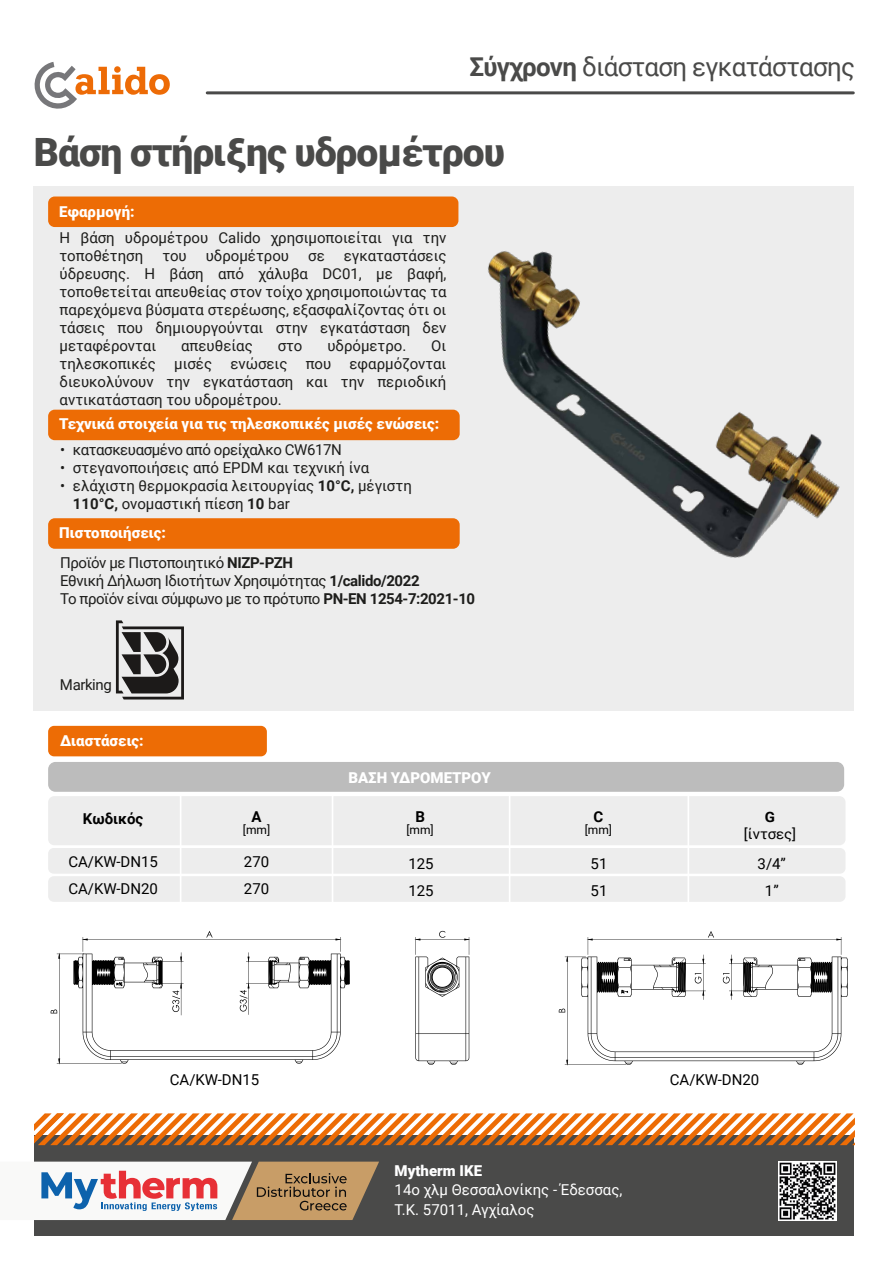
<style>
.page{position:relative;width:893px;height:1263px;background:#fff}
.page>*{position:absolute;margin:0;border:0;box-sizing:border-box;transform-origin:0 0}
.t1{font:900 39px "Roboto";letter-spacing:-.025em;color:#4a4a49}
.t2{font:25.95px "Roboto";letter-spacing:-.025em;color:#4a4a49}
.t3{font:15px/18px "Roboto";color:#1d1d1b}
.t4{font:15px/18px "Roboto";letter-spacing:-.025em;color:#1d1d1b}
.t5{font:900 15px "Roboto";color:#fff}
.t6{font:15px/27px "Roboto";color:#000}
.t7{font:15px/19.5px "Roboto";color:#fff}
.t8{font:700 15px "Roboto";color:#000}
.t9{font:14.25px "Roboto";color:#000;scale:1.05 1}
.t10{font:700 14.25px "Roboto";color:#000;scale:1.05 1}
.t11{font:12px "Roboto";color:#000}
.s1{font-weight:700}
</style>
<div class="page">
<svg style="left:414px;top:931px;width:56px;height:134px"></svg>
<svg style="left:559px;top:931px;width:289px;height:135px"></svg>
<svg style="left:51px;top:931px;width:299px;height:134px"></svg>
<hr style="left:207px;top:91px;width:646px;height:3px;background:#4a4a49">
<svg style="left:34px;top:62px;width:136px;height:47px"></svg>
<div style="left:33px;top:186px;width:821px;height:524px;background:#ededed"></div>
<div style="left:48px;top:196px;width:410px;height:31px;background:#ed6c05;border-radius:7px"></div>
<div style="left:48px;top:518px;width:412px;height:31px;background:#ed6c05;border-radius:7px"></div>
<div style="left:48px;top:410px;width:412px;height:30px;background:#ed6c05;border-radius:7px"></div>
<img style="left:414px;top:218px;width:426px;height:340px">
<svg style="left:116px;top:620px;width:68px;height:79px"></svg>
<div style="left:48px;top:726px;width:219px;height:30px;background:#ed6c05;border-radius:6px"></div>
<div style="left:48px;top:796px;width:797px;height:49px;background:#ededed;border-radius:6px"></div>
<div style="left:48px;top:848px;width:797px;height:26px;background:#ededed;border-radius:6px"></div>
<div style="left:48px;top:876px;width:797px;height:26px;background:#ededed;border-radius:6px"></div>
<div style="left:48px;top:762px;width:796px;height:30px;background:#bcbcbc;border-radius:7px"></div>
<hr style="left:180px;top:794px;width:1px;height:114px;background:#fff">
<hr style="left:332px;top:794px;width:1px;height:114px;background:#fff">
<hr style="left:509px;top:794px;width:1px;height:114px;background:#fff">
<hr style="left:687px;top:794px;width:2px;height:114px;background:#fff">
<div style="left:35px;top:1135px;width:819px;height:101px;background:#4a4a49"></div>
<img style="left:778px;top:1161px;width:59px;height:59px">
<svg style="left:35px;top:1113px;width:819px;height:32px"></svg>
<svg style="left:34px;top:1161px;width:345px;height:59px;background:#c8b0a3"></svg>
<h2 class="t2" style="left:469px;top:48px;width:387px"><span class="s1">Σύγχρονη</span> διάσταση εγκατάστασης</h2>
<h1 class="t1" style="left:34px;top:125px;width:473px">Βάση στήριξης υδρομέτρου</h1>
<p class="t5" style="left:59px;top:201px;width:77px">Εφαρμογή:</p>
<p class="t3" style="left:60px;top:228px;width:388px">Η βάση υδρομέτρου Calido χρησιμοποιείται για την τοποθέτηση</p>
<p class="t3" style="left:60px;top:246px;width:388px;text-align:justify;text-indent:284px">εγκαταστάσεις ύδρευσης. Η βάση από χάλυβα DC01, με βαφή, τοποθετείται απευθείας στον τοίχο χρησιμοποιώντας τα παρεχόμενα βύσματα στερέωσης, εξασφαλίζοντας ότι οι τάσεις που δημιουργούνται στην εγκατάσταση δεν μεταφέρονται</p>
<p class="t3" style="left:162px;top:246px;width:26px">του</p>
<p class="t3" style="left:206px;top:246px;width:85px">υδρομέτρου</p>
<p class="t3" style="left:308px;top:246px;width:18px">σε</p>
<p class="t3" style="left:181px;top:336px;width:73px">απευθείας</p>
<p class="t3" style="left:278px;top:336px;width:26px">στο</p>
<p class="t3" style="left:327px;top:336px;width:81px">υδρόμετρο.</p>
<p class="t3" style="left:60px;top:336px;width:388px;text-align:justify;text-indent:372px">Οι τηλεσκοπικές μισές ενώσεις που εφαρμόζονται διευκολύνουν την εγκατάσταση και την περιοδική αντικατάσταση του υδρομέτρου.</p>
<p class="t4" style="left:60px;top:440px;width:283px">• κατασκευασμένο από ορείχαλκο CW617N</p>
<p class="t3" style="left:60px;top:458px;width:310px">• στεγανοποιήσεις από EPDM και τεχνική ίνα</p>
<p class="t3" style="left:73px;top:476px;width:340px;text-indent:-13px">• ελάχιστη θερμοκρασία λειτουργίας <span class="s1">10°C,</span> μέγιστη<br><span class="s1">110°C,</span> ονομαστική πίεση <span class="s1">10</span> bar</p>
<p class="t5" style="left:59px;top:413px;width:381px">Τεχνικά στοιχεία για τις τηλεσκοπικές μισές ενώσεις:</p>
<p class="t5" style="left:59px;top:522px;width:108px">Πιστοποιήσεις:</p>
<p class="t4" style="left:60px;top:553px;width:416px">Προϊόν με Πιστοποιητικό <span class="s1">NIZP-PZH<br></span>Εθνική ∆ήλωση Ιδιοτήτων Χρησιμότητας <span class="s1">1/calido/2022<br></span>Το προϊόν είναι σύμφωνο με το πρότυπο <span class="s1">PN-EN 1254-7:2021-10</span></p>
<p class="t4" style="left:60px;top:675px;width:53px">Marking</p>
<p class="t5" style="left:60px;top:730px;width:85px">∆ιαστάσεις:</p>
<p class="t8" style="left:251px;top:806px;width:12px">A</p>
<p class="t11" style="left:243px;top:821px;width:29px">[mm]</p>
<p class="t8" style="left:83px;top:808px;width:62px">Κωδικός</p>
<p class="t6" style="left:68px;top:848px;width:91px">CA/KW-DN15<br>CA/KW-DN20</p>
<p class="t6" style="left:244px;top:848px;width:27px">270<br>270</p>
<p class="t5" style="left:348px;top:767px;width:144px">ΒΑΣΗ Υ∆ΡΟΜΕΤΡΟΥ</p>
<p class="t8" style="left:415px;top:806px;width:11px">B</p>
<p class="t11" style="left:406px;top:821px;width:29px">[mm]</p>
<p class="t6" style="left:408px;top:849px;width:27px">125<br>125</p>
<p class="t8" style="left:593px;top:806px;width:11px">C</p>
<p class="t11" style="left:585px;top:821px;width:29px">[mm]</p>
<p class="t6" style="left:591px;top:849px;width:18px">51<br>51</p>
<p class="t10" style="left:765px;top:807px;width:11px">G</p>
<p class="t9" style="left:744px;top:824px;width:51px">[ίντσες]</p>
<p class="t6" style="left:758px;top:849px;width:30px;text-align:center">3/4”<br>1”</p>
<p class="t6" style="left:170px;top:1066px;width:91px">CA/KW-DN15</p>
<p class="t6" style="left:670px;top:1066px;width:91px">CA/KW-DN20</p>
<p class="t5" style="left:395px;top:1160px;width:89px">Mytherm ΙΚΕ</p>
<p class="t7" style="left:395px;top:1180px;width:229px">14ο χλμ Θεσσαλονίκης - Έδεσσας,<br>Τ.Κ. 57011, Αγχίαλος</p>
</div>
